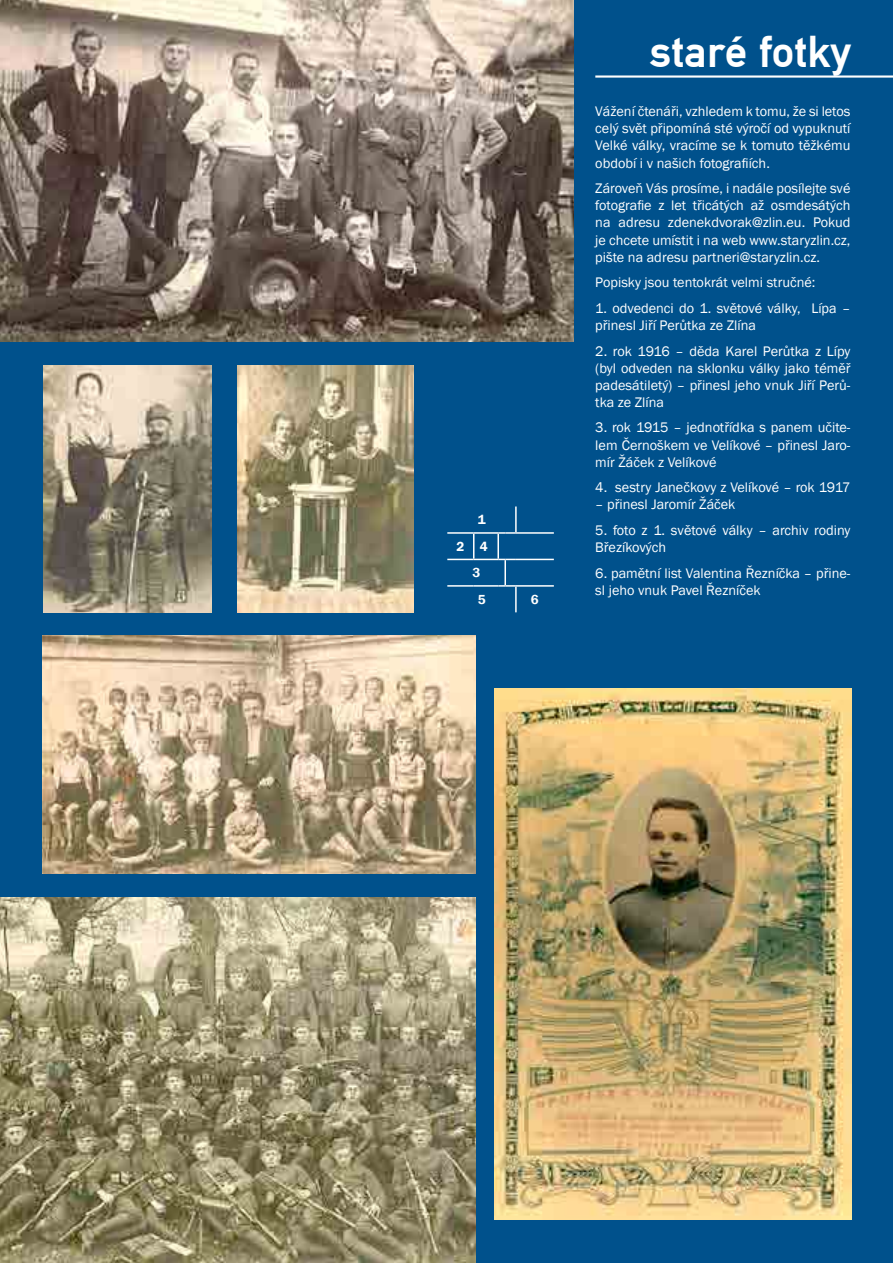
<style>
.page{position:relative;width:893px;height:1263px;background:#00518c}
.page>*{position:absolute;margin:0;border:0;box-sizing:border-box;transform-origin:0 0}
.t1{font:43.5px "Norma Zlin Hxx CE Bold";letter-spacing:.02em;color:#fff}
.t2{font:14.25px/17.1px "Franklin Gothic";color:#fff;text-align:justify}
.t3{font:600 13.5px "Franklin Gothic";color:#fff}
</style>
<div class="page">
<hr style="left:595px;top:75px;width:298px;height:3px;background:#fff">
<hr style="left:515px;top:506px;width:2px;height:26px;background:#fff">
<hr style="left:516px;top:532px;width:38px;height:2px;background:#fff">
<hr style="left:504px;top:560px;width:2px;height:25px;background:#fff">
<hr style="left:515px;top:587px;width:2px;height:25px;background:#fff">
<svg style="left:447px;top:532px;width:69px;height:28px"></svg>
<hr style="left:516px;top:559px;width:38px;height:1px;background:#fff">
<hr style="left:447px;top:585px;width:27px;height:2px;background:#fff">
<hr style="left:474px;top:585px;width:24px;height:2px;background:#fff">
<svg style="left:498px;top:585px;width:18px;height:2px"></svg>
<hr style="left:516px;top:585px;width:38px;height:2px;background:#fff">
<img style="left:0;top:0;width:573px;height:342px">
<img style="left:43px;top:366px;width:168px;height:246px">
<img style="left:43px;top:636px;width:432px;height:238px">
<img style="left:237px;top:366px;width:177px;height:246px">
<img style="left:0;top:897px;width:475px;height:366px">
<img style="left:495px;top:688px;width:356px;height:531px">
<p class="t3" style="left:478px;top:512px;width:9px">1</p>
<p class="t3" style="left:457px;top:538px;width:33px">2 4</p>
<p class="t3" style="left:472px;top:564px;width:9px">3</p>
<p class="t3" style="left:478px;top:591px;width:9px">5</p>
<p class="t3" style="left:531px;top:591px;width:9px">6</p>
<h1 class="t1" style="left:650px;top:27px;width:202px">staré fotky</h1>
<p class="t2" style="left:595px;top:103px;width:257px">Vážení čtenáři, vzhledem k tomu, že si letos celý svět připomíná sté výročí od vypuknutí Velké války, vracíme se k tomuto těžkému období i v našich fotografiích.</p>
<p class="t2" style="left:595px;top:180px;width:257px">Zároveň Vás prosíme, i nadále posílejte své fotografie z let třicátých až osmdesátých na adresu zdenekdvorak@zlin.eu. Pokud je chcete umístit i na web www.staryzlin.cz, pište na adresu partneri@staryzlin.cz.</p>
<p class="t2" style="left:595px;top:274px;width:222px">Popisky jsou tentokrát velmi stručné:</p>
<p class="t2" style="left:595px;top:300px;width:257px">1. odvedenci do 1. světové války, Lípa – přinesl Jiří Perůtka ze Zlína</p>
<p class="t2" style="left:595px;top:343px;width:257px">2. rok 1916 – děda Karel Perůtka z Lípy (byl odveden na sklonku války jako téměř padesátiletý) – přinesl jeho vnuk Jiří Perů&shy;tka ze Zlína</p>
<p class="t2" style="left:595px;top:419px;width:257px">3. rok 1915 – jednotřídka s panem učite&shy;lem Černoškem ve Velíkové – přinesl Jaro&shy;mír Žáček z Velíkové</p>
<p class="t2" style="left:595px;top:479px;width:257px">4. sestry Janečkovy z Velíkové – rok 1917</p>
<p class="t2" style="left:595px;top:496px;width:142px">– přinesl Jaromír Žáček</p>
<p class="t2" style="left:595px;top:522px;width:257px">5. foto z 1. světové války – archiv rodiny<br>Březíkových</p>
<p class="t2" style="left:595px;top:565px;width:257px">6. pamětní list Valentina Řezníčka – přine&shy;sl jeho vnuk Pavel Řezníček</p>
</div>
